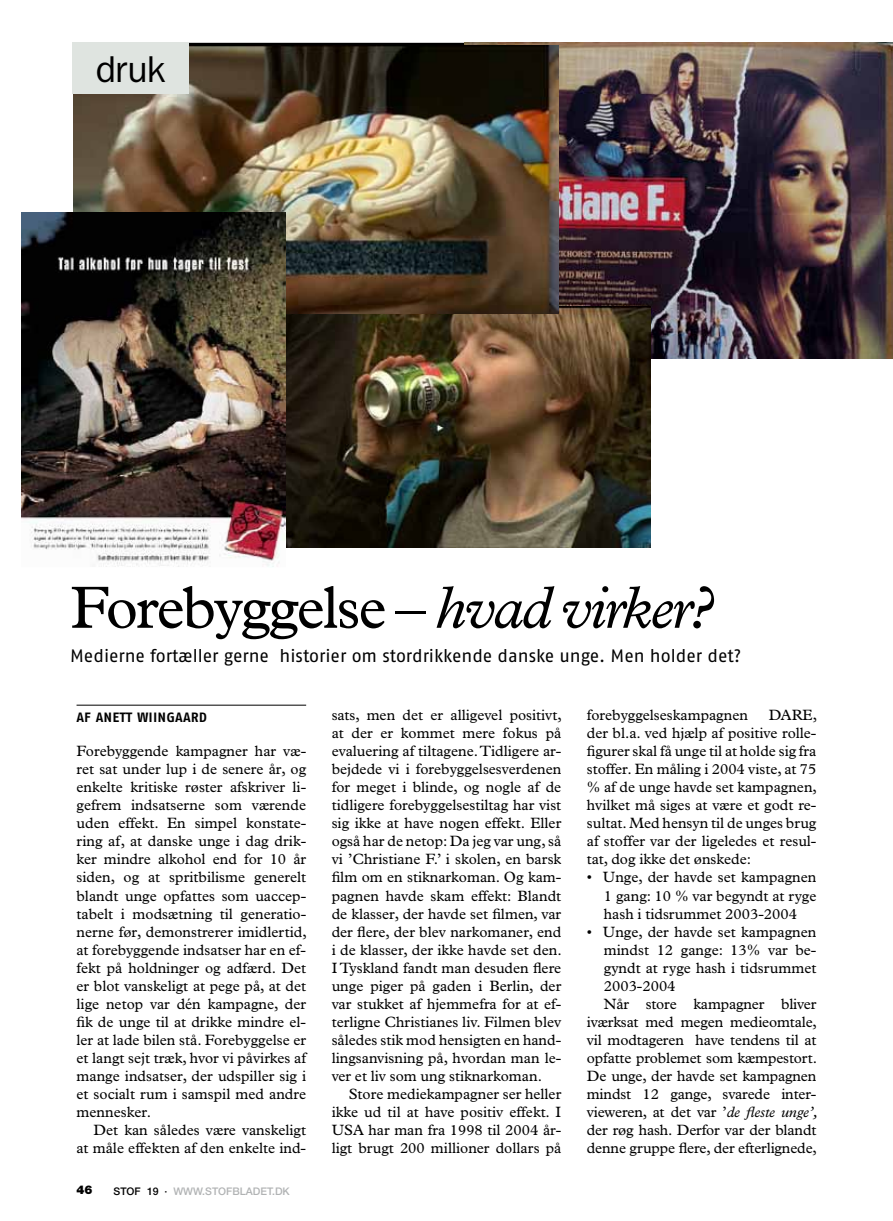
<style>
.page{position:relative;width:893px;height:1221px;background:#fff}
.page>*{position:absolute;margin:0;border:0;box-sizing:border-box;transform-origin:0 0}
.t1{font:60px "Plantin";letter-spacing:-.035em;color:#000}
.t2{font:37.5px "Franklin Gothic";color:#000}
.t3{font:18px "Fago No";letter-spacing:-.005em;color:#000}
.t4{font:15px/18px "Plantin";color:#000;text-align:justify}
.t5{font:13.5px "Fago No Bold Caps";letter-spacing:.01em;color:#000}
.t6{font:900 12px "Helvetica Neue";color:#000}
.t7{font:500 10.5px "Helvetica Neue";color:#b1b3b4}
.s1{font-style:italic}
.s2{color:#000}
</style>
<div class="page">
<div style="left:77px;top:43px;width:739px;height:21px;background:#000"></div>
<img style="left:465px;top:43px;width:428px;height:316px">
<img style="left:286px;top:306px;width:364px;height:241px">
<hr style="left:77px;top:704px;width:229px;height:1px;background:#000">
<img style="left:74px;top:45px;width:484px;height:269px">
<img style="left:21px;top:213px;width:265px;height:354px">
<div style="left:72px;top:43px;width:117px;height:51px;background:#dfe4e0"></div>
<h2 class="t2" style="left:96px;top:48px;width:71px">druk</h2>
<h1 class="t1" style="left:70px;top:573px;width:646px">Forebyggelse – <span class="s1">hvad virker?</span></h1>
<p class="t3" style="left:70px;top:645px;width:673px">Medierne fortæller gerne historier om stordrikkende danske unge. Men holder det?</p>
<p class="t5" style="left:77px;top:709px;width:132px">AF ANETT WIINGAARD</p>
<p class="t4" style="left:77px;top:742px;width:232px">Forebyggende kampagner har væ&shy;ret sat under lup i de senere år, og enkelte kritiske røster afskriver li&shy;gefrem indsatserne som værende uden effekt. En simpel konstate&shy;ring af, at danske unge i dag drik&shy;ker mindre alkohol end for 10 år siden, og at spritbilisme generelt blandt unge opfattes som uaccep&shy;tabelt i modsætning til generatio&shy;nerne før, demonstrerer imidlertid, at forebyggende indsatser har en ef&shy;fekt på holdninger og adfærd. Det er blot vanskeligt at pege på, at det lige netop var dén kampagne, der fik de unge til at drikke mindre el&shy;ler at lade bilen stå. Forebyggelse er et langt sejt træk, hvor vi påvirkes af mange indsatser, der udspiller sig i et socialt rum i samspil med andre mennesker.</p>
<p class="t4" style="left:77px;top:1120px;width:231px;text-align:right">Det kan således være vanskeligt<br>at måle effekten af den enkelte ind-</p>
<p class="t6" style="left:77px;top:1182px;width:18px">46</p>
<p class="t7" style="left:114px;top:1184px;width:178px"><span class="s2">STOF 19 ·</span> WWW.STOFBLADET.DK</p>
<p class="t4" style="left:332px;top:706px;width:232px">sats, men det er alligevel positivt, at der er kommet mere fokus på evaluering af tiltagene. Tidligere ar&shy;bejdede vi i forebyggelsesverdenen for meget i blinde, og nogle af de tidligere forebyggelsestiltag har vist sig ikke at have nogen effekt. Eller også har de netop: Da jeg var ung, så vi ’Christiane F.’ i skolen, en barsk film om en stiknarkoman. Og kam&shy;pagnen havde skam effekt: Blandt de klasser, der havde set filmen, var der flere, der blev narkomaner, end i de klasser, der ikke havde set den.<br>I Tyskland fandt man desuden flere unge piger på gaden i Berlin, der var stukket af hjemmefra for at ef&shy;terligne Christianes liv. Filmen blev således stik mod hensigten en hand&shy;lingsanvisning på, hvordan man le&shy;ver et liv som ung stiknarkoman.</p>
<p class="t4" style="left:332px;top:1084px;width:231px;text-indent:17px">Store mediekampagner ser heller ikke ud til at have positiv effekt. I USA har man fra 1998 til 2004 år&shy;ligt brugt 200 millioner dollars på</p>
<p class="t4" style="left:587px;top:706px;width:163px">forebyggelseskampagnen</p>
<p class="t4" style="left:587px;top:706px;width:232px;text-indent:182px">DARE, der bl.a. ved hjælp af positive rolle&shy;figurer skal få unge til at holde sig fra stoffer. En måling i 2004 viste, at 75 % af de unge havde set kampagnen, hvilket må siges at være et godt re&shy;sultat. Med hensyn til de unges brug af stoffer var der ligeledes et resul&shy;tat, dog ikke det ønskede:</p>
<p class="t4" style="left:604px;top:868px;width:214px;text-indent:-17px">• Unge, der havde set kampagnen 1 gang: 10 % var begyndt at ryge hash i tidsrummet 2003-2004</p>
<p class="t4" style="left:587px;top:922px;width:231px">• Unge, der havde set kampagnen</p>
<p class="t4" style="left:604px;top:940px;width:214px">mindst 12 gange: 13% var be-</p>
<p class="t4" style="left:604px;top:958px;width:214px">gyndt at ryge hash i tidsrummet</p>
<p class="t4" style="left:604px;top:976px;width:73px">2003-2004</p>
<p class="t4" style="left:604px;top:994px;width:214px">Når store kampagner bliver</p>
<p class="t4" style="left:587px;top:1012px;width:232px">iværksat med megen medieomtale,</p>
<p class="t4" style="left:587px;top:1030px;width:231px">vil modtageren have tendens til at</p>
<p class="t4" style="left:587px;top:1048px;width:232px">opfatte problemet som kæmpestort.</p>
<p class="t4" style="left:587px;top:1066px;width:231px">De unge, der havde set kampagnen</p>
<p class="t4" style="left:587px;top:1084px;width:231px">mindst 12 gange, svarede inter-</p>
<p class="t4" style="left:587px;top:1102px;width:233px">vieweren, at det var ’<span class="s1">de fleste unge’,</span></p>
<p class="t4" style="left:587px;top:1120px;width:231px">der røg hash. Derfor var der blandt</p>
<p class="t4" style="left:587px;top:1138px;width:232px">denne gruppe flere, der efterlignede,</p>
</div>
